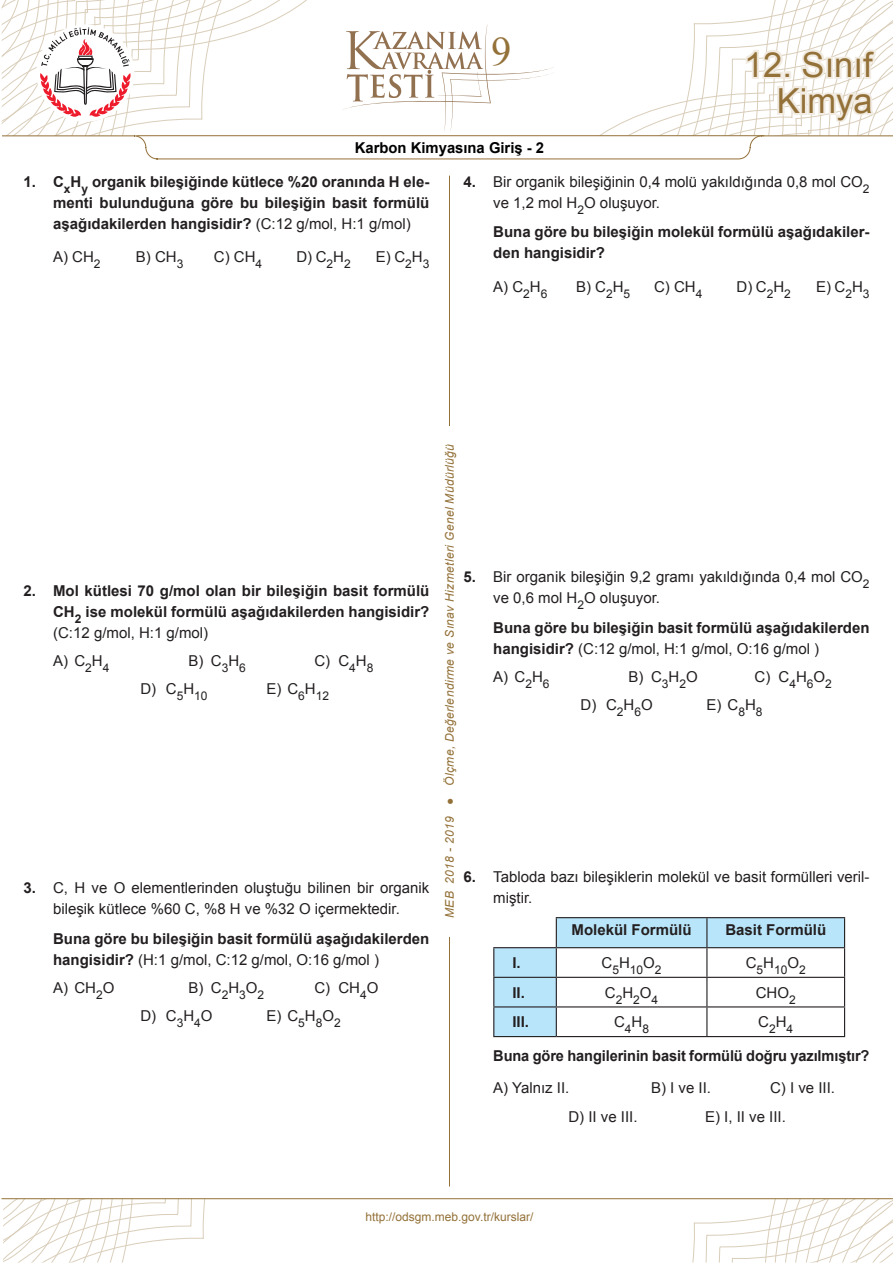
<style>
.page{position:relative;width:893px;height:1263px;background:#fff}
.page>*{position:absolute;margin:0;border:0;box-sizing:border-box;transform-origin:0 0}
.t1{font:40.5px "Times New Roman";color:#937138}
.t2{font:34.5px/36px "Arial";color:#937138;text-align:right}
.sorub_içerden{font:700 15px/21px "Arial";color:#231f20;text-align:justify}
._3_lu_alt{font:15px/21px "Arial";color:#231f20}
.sorub1{font:700 15px/21px "Arial";color:#231f20}
.üclü{font:15px "Arial";color:#231f20}
._5_li_yan{font:15px "Arial";color:#231f20}
.üclü_altı{font:15px "Arial";color:#231f20}
._3_lu_ust{font:15px "Arial";color:#231f20}
.t3{font:700 15px "Arial";color:#000}
.t4{font:italic 12px "Arial";letter-spacing:.03em;color:#937138}
.t5{font:12px "Arial";color:#937138}
.t6{font:12px "Arial";color:#231f20}
.s1{font-weight:400}
.s2{font-weight:700}
</style>
<div class="page">
<svg style="left:551px;top:1199px;width:342px;height:63px"></svg>
<svg style="left:3px;top:1199px;width:344px;height:63px"></svg>
<hr style="left:2px;top:1198px;width:891px;height:1px;background:#937138">
<hr style="left:449px;top:176px;width:1px;height:1010px;background:#937138">
<div style="left:440px;top:426px;width:19px;height:510px;background:#fff"></div>
<svg style="left:2px;top:0;width:891px;height:159px"></svg>
<hr style="left:556px;top:917px;width:151px;height:1px;background:#231f20">
<hr style="left:707px;top:917px;width:138px;height:1px;background:#231f20">
<hr style="left:556px;top:1036px;width:151px;height:1px;background:#231f20">
<hr style="left:707px;top:1036px;width:138px;height:1px;background:#231f20">
<svg style="left:493px;top:918px;width:352px;height:118px"></svg>
<hr style="left:493px;top:1036px;width:63px;height:1px;background:#231f20">
<p class="t1" style="left:491px;top:24px;width:22px">9</p>
<p class="t3" style="left:355px;top:138px;width:191px">Karbon Kimyasına Giriş - 2</p>
<h2 class="t2" style="left:744px;top:47px;width:130px">12. Sınıf<br>Kimya</h2>
<p class="sorub_içerden" style="left:53px;top:171px;width:378px;text-indent:-30px">1. C<sub>x</sub>H<sub>y</sub> organik bileşiğinde kütlece %20 oranında H ele&shy;menti bulunduğuna göre bu bileşiğin basit formülü aşağıdakilerden hangisidir? <span class="s1">(C:12 g/mol, H:1 g/mol)</span></p>
<p class="_5_li_yan" style="left:53px;top:247px;width:49px">A) CH<sub>2</sub></p>
<p class="_5_li_yan" style="left:136px;top:247px;width:49px">B) CH<sub>3</sub></p>
<p class="_5_li_yan" style="left:214px;top:247px;width:50px">C) CH<sub>4</sub></p>
<p class="_5_li_yan" style="left:296px;top:247px;width:56px">D) C<sub>2</sub>H<sub>2</sub></p>
<p class="_5_li_yan" style="left:376px;top:247px;width:55px">E) C<sub>2</sub>H<sub>3</sub></p>
<p class="_3_lu_alt" style="left:493px;top:171px;width:378px;text-indent:-30px"><span class="s2">4.</span> Bir organik bileşiğinin 0,4 molü yakıldığında 0,8 mol CO<sub>2 </sub>ve 1,2 mol H<sub>2</sub>O oluşuyor.</p>
<p class="sorub1" style="left:493px;top:222px;width:378px">Buna göre bu bileşiğin molekül formülü aşağıdakiler&shy;den hangisidir?</p>
<p class="_5_li_yan" style="left:493px;top:277px;width:56px">A) C<sub>2</sub>H<sub>6</sub></p>
<p class="_5_li_yan" style="left:576px;top:277px;width:56px">B) C<sub>2</sub>H<sub>5</sub></p>
<p class="_5_li_yan" style="left:654px;top:277px;width:50px">C) CH<sub>4</sub></p>
<p class="_5_li_yan" style="left:736px;top:277px;width:56px">D) C<sub>2</sub>H<sub>2</sub></p>
<p class="_5_li_yan" style="left:816px;top:277px;width:55px">E) C<sub>2</sub>H<sub>3</sub></p>
<p class="sorub_içerden" style="left:53px;top:580px;width:378px;text-indent:-30px">2. Mol kütlesi 70 g/mol olan bir bileşiğin basit formülü CH<sub>2</sub> ise molekül formülü aşağıdakilerden hangisidir? <span class="s1">(C:12 g/mol, H:1 g/mol)</span></p>
<p class="üclü" style="left:53px;top:651px;width:58px">A) C<sub>2</sub>H<sub>4</sub></p>
<p class="üclü" style="left:188px;top:651px;width:59px">B) C<sub>3</sub>H<sub>6</sub></p>
<p class="üclü" style="left:314px;top:651px;width:61px">C) C<sub>4</sub>H<sub>8</sub></p>
<p class="üclü_altı" style="left:140px;top:679px;width:69px">D) C<sub>5</sub>H<sub>10</sub></p>
<p class="üclü_altı" style="left:266px;top:679px;width:64px">E) C<sub>6</sub>H<sub>12</sub></p>
<p class="_3_lu_alt" style="left:23px;top:878px;width:408px;text-align:center"><span class="s2">3.</span> C, H ve O elementlerinden oluştuğu bilinen bir organik bileşik kütlece %60 C, %8 H ve %32 O içermektedir.</p>
<p class="sorub1" style="left:53px;top:928px;width:378px">Buna göre bu bileşiğin basit formülü aşağıdakilerden hangisidir? <span class="s1">(H:1 g/mol, C:12 g/mol, O:16 g/mol )</span></p>
<p class="üclü" style="left:53px;top:978px;width:63px">A) CH<sub>2</sub>O</p>
<p class="üclü" style="left:188px;top:978px;width:77px">B) C<sub>2</sub>H<sub>3</sub>O<sub>2</sub></p>
<p class="üclü" style="left:314px;top:978px;width:66px">C) CH<sub>4</sub>O</p>
<p class="üclü_altı" style="left:140px;top:1006px;width:74px">D) C<sub>3</sub>H<sub>4</sub>O</p>
<p class="üclü_altı" style="left:266px;top:1006px;width:76px">E) C<sub>5</sub>H<sub>8</sub>O<sub>2</sub></p>
<p class="t4" style="left:442px;top:918px;width:476px;rotate:-90deg">MEB 2018 - 2019 ● Ölçme, Değerlendirme ve Sınav Hizmetleri Genel Müdürlüğü</p>
<p class="_3_lu_alt" style="left:493px;top:567px;width:378px;text-indent:-30px"><span class="s2">5.</span> Bir organik bileşiğin 9,2 gramı yakıldığında 0,4 mol CO<sub>2 </sub>ve 0,6 mol H<sub>2</sub>O oluşuyor.</p>
<p class="sorub_içerden" style="left:493px;top:618px;width:378px">Buna göre bu bileşiğin basit formülü aşağıdakilerden hangisidir? <span class="s1">(C:12 g/mol, H:1 g/mol, O:16 g/mol )</span></p>
<p class="üclü" style="left:493px;top:667px;width:58px">A) C<sub>2</sub>H<sub>6</sub></p>
<p class="üclü" style="left:628px;top:667px;width:71px">B) C<sub>3</sub>H<sub>2</sub>O</p>
<p class="üclü" style="left:754px;top:667px;width:79px">C) C<sub>4</sub>H<sub>6</sub>O<sub>2</sub></p>
<p class="üclü_altı" style="left:580px;top:695px;width:74px">D) C<sub>2</sub>H<sub>6</sub>O</p>
<p class="üclü_altı" style="left:706px;top:695px;width:58px">E) C<sub>8</sub>H<sub>8</sub></p>
<p class="_3_lu_alt" style="left:493px;top:866px;width:378px;text-indent:-30px"><span class="s2">6.</span> Tabloda bazı bileşiklerin molekül ve basit formülleri veril&shy;miştir.</p>
<p class="sorub_içerden" style="left:572px;top:920px;width:122px">Molekül Formülü</p>
<p class="sorub_içerden" style="left:725px;top:920px;width:102px">Basit Formülü</p>
<p class="sorub_içerden" style="left:512px;top:953px;width:10px">I.</p>
<p class="t6" style="left:602px;top:962px;width:62px"><sup>C</sup>5<sup>H</sup>10<sup>O</sup>2</p>
<p class="t6" style="left:746px;top:962px;width:62px"><sup>C</sup>5<sup>H</sup>10<sup>O</sup>2</p>
<p class="sorub_içerden" style="left:512px;top:982px;width:14px">II.</p>
<p class="_3_lu_alt" style="left:605px;top:982px;width:55px">C<sub>2</sub>H<sub>2</sub>O<sub>4</sub></p>
<p class="_3_lu_alt" style="left:756px;top:982px;width:42px">CHO<sub>2</sub></p>
<p class="sorub_içerden" style="left:512px;top:1012px;width:18px">III.</p>
<p class="_3_lu_alt" style="left:614px;top:1011px;width:37px">C<sub>4</sub>H<sub>8</sub></p>
<p class="_3_lu_alt" style="left:758px;top:1011px;width:37px">C<sub>2</sub>H<sub>4</sub></p>
<p class="sorub_içerden" style="left:493px;top:1045px;width:378px">Buna göre hangilerinin basit formülü doğru yazılmıştır?</p>
<p class="_3_lu_ust" style="left:493px;top:1078px;width:78px">A) Yalnız II.</p>
<p class="_3_lu_ust" style="left:651px;top:1078px;width:62px">B) I ve II.</p>
<p class="_3_lu_ust" style="left:770px;top:1078px;width:67px">C) I ve III.</p>
<p class="_3_lu_alt" style="left:568px;top:1107px;width:71px">D) II ve III.</p>
<p class="_3_lu_alt" style="left:705px;top:1107px;width:82px">E) I, II ve III.</p>
<p class="t5" style="left:366px;top:1208px;width:169px">http://odsgm.meb.gov.tr/kurslar/</p>
</div>
